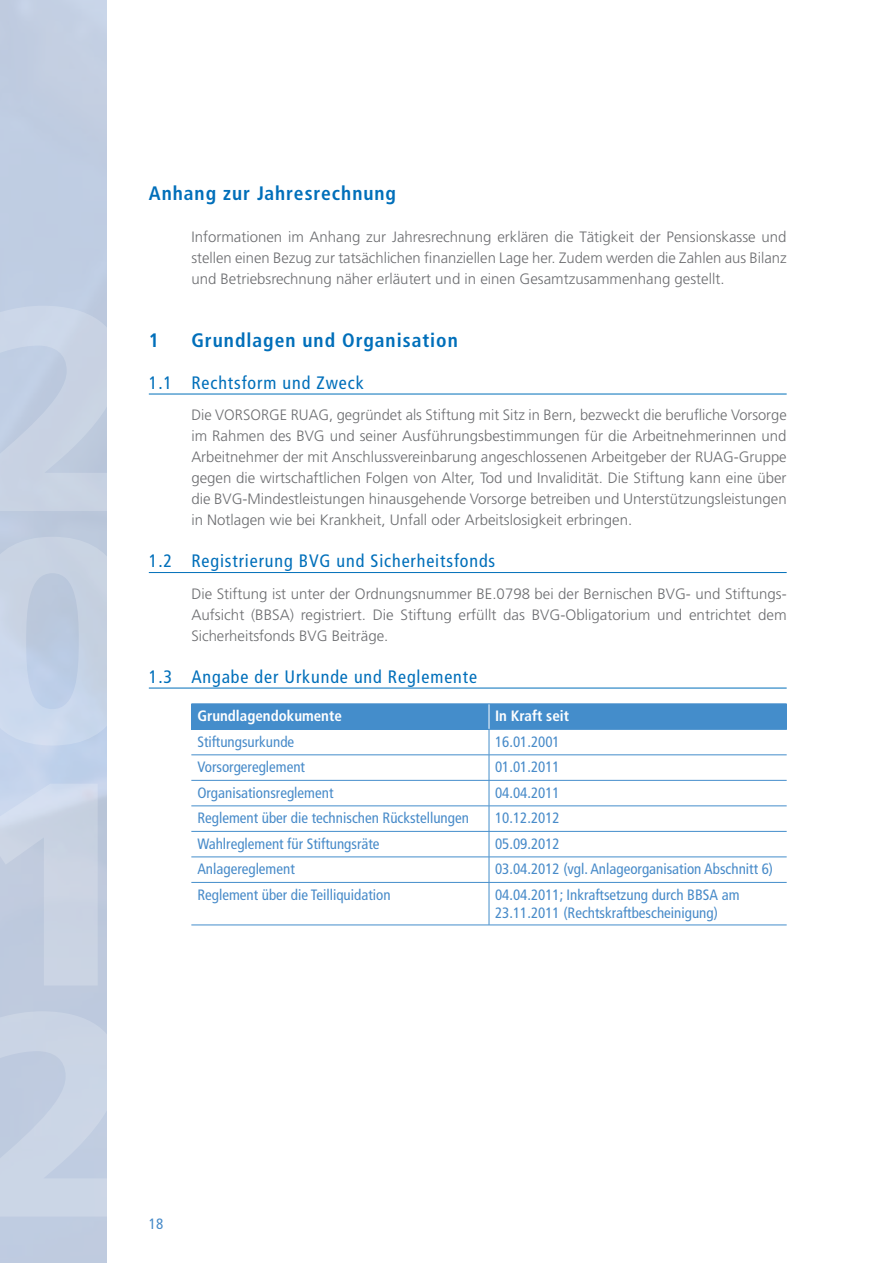
<style>
.page{position:relative;width:893px;height:1263px;background:#fff}
.page>*{position:absolute;margin:0;border:0;box-sizing:border-box;transform-origin:0 0}
.t1{font:700 condensed 19.5px "Frutiger LT Std";letter-spacing:.05em;color:#006fba}
.t2{font:condensed 18px "Frutiger LT Std";letter-spacing:.05em;color:#006fba}
.t3{font:300 15px/21px "Frutiger LT Std";color:#6c6d70;text-align:justify}
.t4{font:condensed 15px/18px "Frutiger LT Std";color:#488bc9}
.t5{font:700 condensed 15px "Frutiger LT Std";color:#fff}
</style>
<div class="page">
<hr style="left:149px;top:394px;width:638px;height:1px;background:#006fba">
<hr style="left:149px;top:572px;width:638px;height:1px;background:#006fba">
<hr style="left:149px;top:688px;width:638px;height:1px;background:#006fba">
<div style="left:191px;top:704px;width:298px;height:25px;background:#448dcb"></div>
<div style="left:489px;top:704px;width:298px;height:25px;background:#448dcb"></div>
<svg style="left:490px;top:755px;width:297px;height:170px"></svg>
<hr style="left:191px;top:925px;width:298px;height:1px;background:#448dcb">
<hr style="left:489px;top:925px;width:298px;height:1px;background:#448dcb">
<hr style="left:489px;top:883px;width:1px;height:42px;background:#448dcb">
<svg style="left:489px;top:704px;width:1px;height:178px"></svg>
<hr style="left:191px;top:754px;width:298px;height:1px;background:#448dcb">
<hr style="left:489px;top:754px;width:298px;height:1px;background:#448dcb">
<hr style="left:191px;top:780px;width:298px;height:1px;background:#448dcb">
<hr style="left:489px;top:780px;width:298px;height:1px;background:#448dcb">
<hr style="left:191px;top:806px;width:298px;height:1px;background:#448dcb">
<hr style="left:489px;top:806px;width:298px;height:1px;background:#448dcb">
<hr style="left:191px;top:831px;width:298px;height:1px;background:#448dcb">
<hr style="left:489px;top:831px;width:298px;height:1px;background:#448dcb">
<hr style="left:191px;top:857px;width:298px;height:1px;background:#448dcb">
<hr style="left:489px;top:857px;width:298px;height:1px;background:#448dcb">
<hr style="left:191px;top:882px;width:298px;height:1px;background:#448dcb">
<hr style="left:489px;top:882px;width:298px;height:1px;background:#448dcb">
<hr style="left:191px;top:703px;width:298px;height:1px;background:#448dcb">
<hr style="left:489px;top:703px;width:298px;height:1px;background:#448dcb">
<hr style="left:191px;top:729px;width:298px;height:1px;background:#448dcb">
<hr style="left:489px;top:729px;width:298px;height:1px;background:#448dcb">
<h1 class="t1" style="left:149px;top:181px;width:249px">Anhang zur Jahresrechnung</h1>
<p class="t3" style="left:191px;top:226px;width:597px">Informationen im Anhang zur Jahresrechnung erklären die Tätigkeit der Pensionskasse und stellen einen Bezug zur tatsächlichen finanziellen Lage her. Zudem werden die Zahlen aus Bilanz und Betriebsrechnung näher erläutert und in einen Gesamtzusammenhang gestellt.</p>
<h1 class="t1" style="left:149px;top:328px;width:12px">1</h1>
<h1 class="t1" style="left:191px;top:328px;width:268px">Grundlagen und Organisation</h1>
<p class="t2" style="left:149px;top:372px;width:216px">1.1 Rechtsform und Zweck</p>
<p class="t3" style="left:191px;top:405px;width:597px">Die VORSORGE RUAG, gegründet als Stiftung mit Sitz in Bern, bezweckt die berufliche Vorsorge im Rahmen des BVG und seiner Ausführungsbestimmungen für die Arbeitnehmerinnen und Arbeitnehmer der mit Anschlussvereinbarung angeschlossenen Arbeitgeber der RUAG-Gruppe gegen die wirtschaftlichen Folgen von Alter, Tod und Invalidität. Die Stiftung kann eine über die BVG-Mindestleistungen hinausgehende Vorsorge betreiben und Unterstützungsleistungen in Notlagen wie bei Krankheit, Unfall oder Arbeitslosigkeit erbringen.</p>
<p class="t2" style="left:149px;top:550px;width:348px">1.2 Registrierung BVG und Sicherheitsfonds</p>
<p class="t3" style="left:191px;top:583px;width:597px">Die Stiftung ist unter der Ordnungsnummer BE.0798 bei der Bernischen BVG- und Stiftungs-Aufsicht (BBSA) registriert. Die Stiftung erfüllt das BVG-Obligatorium und entrichtet dem Sicherheitsfonds BVG Beiträge.</p>
<p class="t2" style="left:149px;top:666px;width:330px">1.3 Angabe der Urkunde und Reglemente</p>
<p class="t5" style="left:197px;top:707px;width:146px">Grundlagendokumente</p>
<p class="t5" style="left:495px;top:707px;width:76px">In Kraft seit</p>
<p class="t4" style="left:197px;top:732px;width:98px">Stiftungsurkunde</p>
<p class="t4" style="left:495px;top:732px;width:66px">16.01.2001</p>
<p class="t4" style="left:197px;top:758px;width:109px">Vorsorgereglement</p>
<p class="t4" style="left:495px;top:758px;width:66px">01.01.2011</p>
<p class="t4" style="left:197px;top:783px;width:138px">Organisationsreglement</p>
<p class="t4" style="left:495px;top:783px;width:66px">04.04.2011</p>
<p class="t4" style="left:197px;top:809px;width:273px">Reglement über die technischen Rückstellungen</p>
<p class="t4" style="left:495px;top:809px;width:66px">10.12.2012</p>
<p class="t4" style="left:197px;top:834px;width:184px">Wahlreglement für Stiftungsräte</p>
<p class="t4" style="left:495px;top:834px;width:66px">05.09.2012</p>
<p class="t4" style="left:197px;top:860px;width:99px">Anlagereglement</p>
<p class="t4" style="left:495px;top:860px;width:280px">03.04.2012 (vgl. Anlageorganisation Abschnitt 6)</p>
<p class="t4" style="left:197px;top:885px;width:195px">Reglement über die Teilliquidation</p>
<p class="t4" style="left:495px;top:885px;width:246px">04.04.2011; Inkraftsetzung durch BBSA am<br>23.11.2011 (Rechtskraftbescheinigung)</p>
<p class="t4" style="left:149px;top:1214px;width:16px">18</p>
</div>
